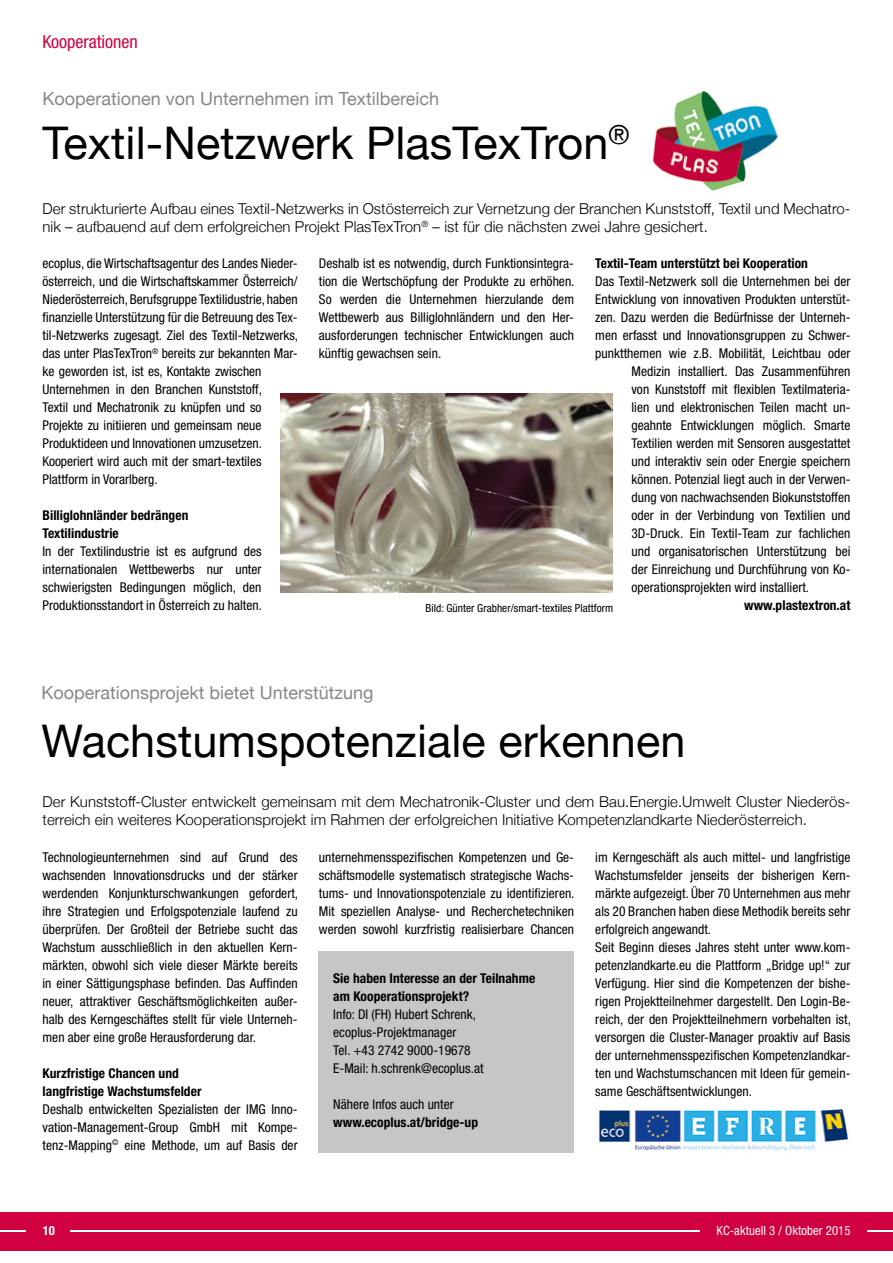
<style>
.page{position:relative;width:893px;height:1263px;background:#fff}
.page>*{position:absolute;margin:0;border:0;box-sizing:border-box;transform-origin:0 0}
.t1{font:45px "Helvetica Neue";letter-spacing:.005em;color:#000}
.t2{font:18px "Helvetica Neue";color:#868786}
.t3{font:condensed 18px "Helvetica Neue";color:#d00040}
.t4{font:300 15px/18px "Helvetica Neue";letter-spacing:.005em;color:#000}
.t5{font:condensed 13.5px/18px "Helvetica Neue";letter-spacing:.005em;color:#000;text-align:justify}
.t6{font:700 condensed 13.5px/18px "Helvetica Neue";letter-spacing:.005em;color:#000}
.t7{font:condensed 12.75px "Helvetica Neue";letter-spacing:.005em;color:#fff}
.t8{font:700 condensed 12.75px "Helvetica Neue";color:#fff}
.t9{font:condensed 11.25px "Helvetica Neue";letter-spacing:.005em;color:#000}
</style>
<div class="page">
<div style="left:0;top:1212px;width:893px;height:38px;background:#d00040"></div>
<hr style="left:0;top:1230px;width:893px;height:1px;background:#fff">
<div style="left:26px;top:1224px;width:44px;height:12px;background:#d00040"></div>
<div style="left:700px;top:1225px;width:167px;height:11px;background:#d00040"></div>
<img style="left:280px;top:393px;width:333px;height:199px">
<div style="left:319px;top:951px;width:255px;height:201px;background:#c5c6c6"></div>
<img style="left:649px;top:91px;width:130px;height:100px">
<img style="left:598px;top:1109px;width:251px;height:43px">
<h2 class="t3" style="left:43px;top:31px;width:97px">Kooperationen</h2>
<h2 class="t2" style="left:43px;top:86px;width:398px">Kooperationen von Unternehmen im Textilbereich</h2>
<h1 class="t1" style="left:43px;top:111px;width:588px">Textil-Netzwerk PlasTexTron<sup>®</sup></h1>
<p class="t4" style="left:43px;top:198px;width:809px">Der strukturierte Aufbau eines Textil-Netzwerks in Ostösterreich zur Vernetzung der Branchen Kunststoff, Textil und Mechatro&shy;nik – aufbauend auf dem erfolgreichen Projekt PlasTexTron<sup>®</sup> – ist für die nächsten zwei Jahre gesichert.</p>
<p class="t5" style="left:43px;top:254px;width:257px;text-align:left">ecoplus, die Wirtschaftsagentur des Landes Nieder&shy;österreich, und die Wirtschaftskammer Österreich/ Niederösterreich, Berufsgruppe Textilidustrie, haben finanzielle Unterstützung für die Betreuung des Tex&shy;til-Netzwerks zugesagt. Ziel des Textil-Netzwerks, das unter PlasTexTron<sup>®</sup> bereits zur bekannten Mar&shy;ke geworden ist, ist es, Kontakte zwischen Unternehmen in den Branchen Kunststoff,<br>Textil und Mechatronik zu knüpfen und so Projekte zu initiieren und gemeinsam neue Produktideen und Innovationen umzusetzen.<br>Kooperiert wird auch mit der smart-textiles Plattform in Vorarlberg.</p>
<p class="t6" style="left:43px;top:506px;width:147px">Billiglohnländer bedrängen<br>Textilindustrie</p>
<p class="t5" style="left:43px;top:542px;width:221px">In der Textilindustrie ist es aufgrund des internationalen Wettbewerbs nur unter schwierigsten Bedingungen möglich, den Produktionsstandort in Österreich zu halten.</p>
<p class="t5" style="left:319px;top:254px;width:257px">Deshalb ist es notwendig, durch Funktionsintegra&shy;tion die Wertschöpfung der Produkte zu erhöhen.<br>So werden die Unternehmen hierzulande dem Wettbewerb aus Billiglohnländern und den Her&shy;ausforderungen technischer Entwicklungen auch künftig gewachsen sein.</p>
<p class="t6" style="left:595px;top:254px;width:214px">Textil-Team unterstützt bei Kooperation</p>
<p class="t5" style="left:595px;top:272px;width:257px">Das Textil-Netzwerk soll die Unternehmen bei der</p>
<p class="t5" style="left:595px;top:290px;width:257px">Entwicklung von innovativen Produkten unterstüt-</p>
<p class="t5" style="left:595px;top:308px;width:257px">zen. Dazu werden die Bedürfnisse der Unterneh-</p>
<p class="t5" style="left:595px;top:326px;width:257px">men erfasst und Innovationsgruppen zu Schwer-</p>
<p class="t5" style="left:595px;top:344px;width:257px">punktthemen wie z.B. Mobilität, Leichtbau oder</p>
<p class="t5" style="left:631px;top:362px;width:220px">Medizin installiert. Das Zusammenführen</p>
<p class="t5" style="left:631px;top:380px;width:220px">von Kunststoff mit flexiblen Textilmateria-</p>
<p class="t5" style="left:631px;top:398px;width:220px">lien und elektronischen Teilen macht un-</p>
<p class="t5" style="left:631px;top:416px;width:220px">geahnte Entwicklungen möglich. Smarte</p>
<p class="t5" style="left:631px;top:434px;width:220px">Textilien werden mit Sensoren ausgestattet</p>
<p class="t5" style="left:631px;top:452px;width:220px">und interaktiv sein oder Energie speichern</p>
<p class="t5" style="left:631px;top:470px;width:220px">können. Potenzial liegt auch in der Verwen-</p>
<p class="t5" style="left:631px;top:488px;width:220px">dung von nachwachsenden Biokunststoffen</p>
<p class="t5" style="left:631px;top:506px;width:220px">oder in der Verbindung von Textilien und</p>
<p class="t5" style="left:631px;top:524px;width:220px">3D-Druck. Ein Textil-Team zur fachlichen</p>
<p class="t5" style="left:631px;top:542px;width:220px">und organisatorischen Unterstützung bei</p>
<p class="t5" style="left:631px;top:560px;width:220px">der Einreichung und Durchführung von Ko-</p>
<p class="t5" style="left:631px;top:578px;width:179px">operationsprojekten wird installiert.</p>
<p class="t6" style="left:744px;top:596px;width:108px">www.plastextron.at</p>
<p class="t9" style="left:425px;top:601px;width:189px">Bild: Günter Grabher/smart-textiles Plattform</p>
<h2 class="t2" style="left:42px;top:680px;width:334px">Kooperationsprojekt bietet Unterstützung</h2>
<h1 class="t1" style="left:42px;top:708px;width:645px">Wachstumspotenziale erkennen</h1>
<p class="t4" style="left:43px;top:792px;width:809px">Der Kunststoff-Cluster entwickelt gemeinsam mit dem Mechatronik-Cluster und dem Bau.Energie.Umwelt Cluster Niederös&shy;terreich ein weiteres Kooperationsprojekt im Rahmen der erfolgreichen Initiative Kompetenzlandkarte Niederösterreich.</p>
<p class="t5" style="left:319px;top:848px;width:257px">unternehmensspezifischen Kompetenzen und Ge&shy;schäftsmodelle systematisch strategische Wachs&shy;tums- und Innovationspotenziale zu identifizieren.<br>Mit speziellen Analyse- und Recherchetechniken werden sowohl kurzfristig realisierbare Chancen</p>
<p class="t5" style="left:595px;top:848px;width:257px;text-align:left">im Kerngeschäft als auch mittel- und langfristige Wachstumsfelder jenseits der bisherigen Kern&shy;märkte aufgezeigt. Über 70 Unternehmen aus mehr als 20 Branchen haben diese Methodik bereits sehr erfolgreich angewandt.<br>Seit Beginn dieses Jahres steht unter www.kom&shy;petenzlandkarte.eu die Plattform „Bridge up!“ zur Verfügung. Hier sind die Kompetenzen der bishe&shy;rigen Projektteilnehmer dargestellt. Den Login-Be&shy;reich, der den Projektteilnehmern vorbehalten ist, versorgen die Cluster-Manager proaktiv auf Basis der unternehmensspezifischen Kompetenzlandkar&shy;ten und Wachstumschancen mit Ideen für gemein&shy;same Geschäftsentwicklungen.</p>
<p class="t5" style="left:43px;top:848px;width:257px">Technologieunternehmen sind auf Grund des wachsenden Innovationsdrucks und der stärker werdenden Konjunkturschwankungen gefordert, ihre Strategien und Erfolgspotenziale laufend zu überprüfen. Der Großteil der Betriebe sucht das Wachstum ausschließlich in den aktuellen Kern&shy;märkten, obwohl sich viele dieser Märkte bereits in einer Sättigungsphase befinden. Das Auffinden neuer, attraktiver Geschäftsmöglichkeiten außer&shy;halb des Kerngeschäftes stellt für viele Unterneh&shy;men aber eine große Herausforderung dar.</p>
<p class="t6" style="left:43px;top:1064px;width:160px">Kurzfristige Chancen und langfristige Wachstumsfelder</p>
<p class="t5" style="left:43px;top:1100px;width:257px">Deshalb entwickelten Spezialisten der IMG Inno&shy;vation-Management-Group GmbH mit Kompe&shy;tenz-Mapping<sup>©</sup> eine Methode, um auf Basis der</p>
<p class="t6" style="left:333px;top:969px;width:204px">Sie haben Interesse an der Teilnahme am Kooperationsprojekt?</p>
<p class="t5" style="left:333px;top:1005px;width:152px;text-align:left">Info: DI (FH) Hubert Schrenk, ecoplus-Projektmanager<br>Tel. +43 2742 9000-19678<br>E-Mail: h.schrenk@ecoplus.at</p>
<p class="t5" style="left:333px;top:1095px;width:122px">Nähere Infos auch unter</p>
<p class="t6" style="left:333px;top:1113px;width:146px">www.ecoplus.at/bridge-up</p>
<p class="t8" style="left:43px;top:1222px;width:14px">10</p>
<p class="t7" style="left:717px;top:1223px;width:135px">KC-aktuell 3 / Oktober 2015</p>
</div>
